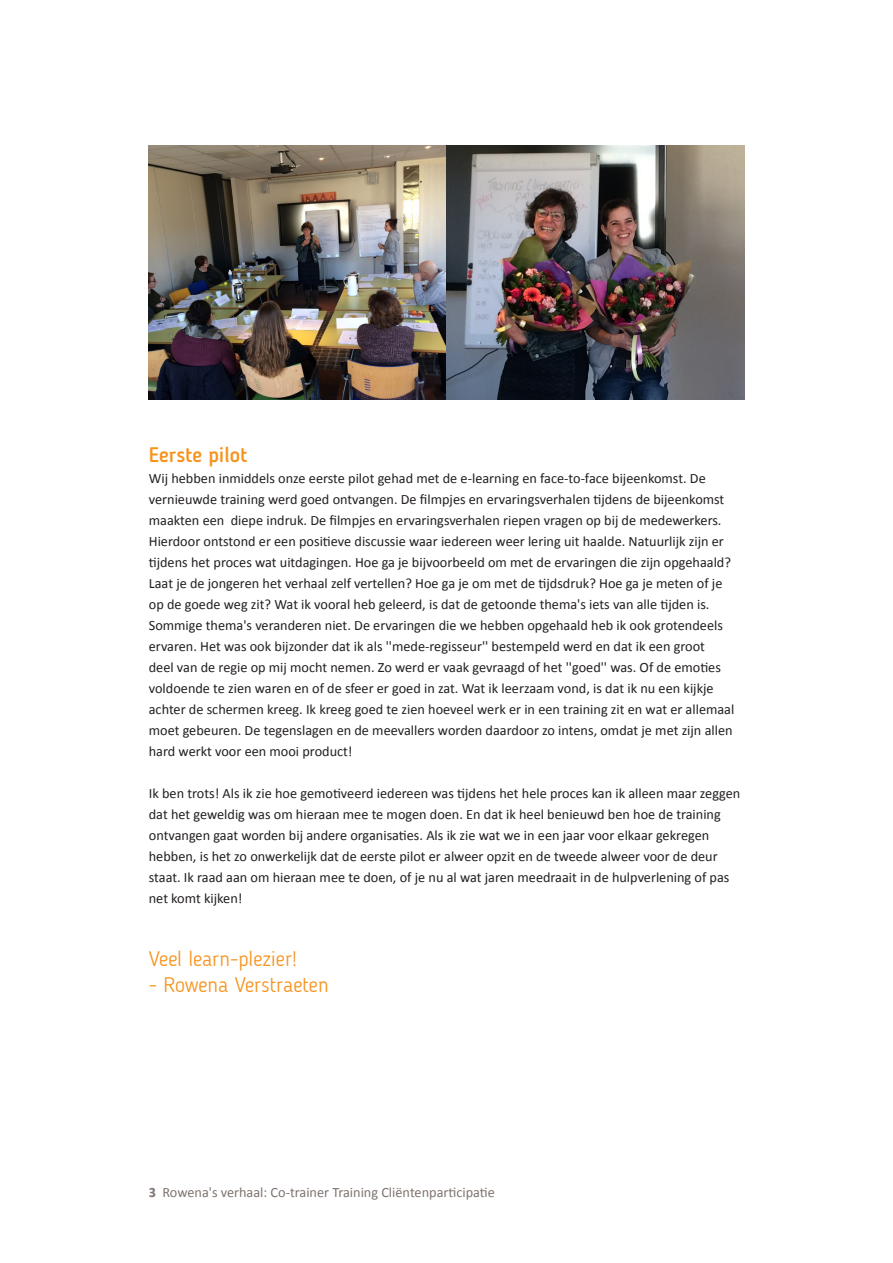
<style>
.page{position:relative;width:893px;height:1263px;background:#fff}
.page>*{position:absolute;margin:0;border:0;box-sizing:border-box;transform-origin:0 0}
.Tussenkop_3{font:300 21px "Blogger Sans";color:#f7931d}
.Tussenkop_3-2{font:500 21px "Blogger Sans";color:#f7931d}
.Tussenkop_3-3{font:14.25px/21px "Calibri";color:#231f20}
.Platte_tekst{font:14.25px/21px "Calibri";color:#231f20}
.t1{font:14.25px "Calibri";color:#7e746f}
.s1{font-weight:700}
</style>
<div class="page">
<img style="left:149px;top:145px;width:297px;height:254px">
<img style="left:446px;top:145px;width:298px;height:254px">
<p class="Tussenkop_3-2" style="left:149px;top:442px;width:100px">Eerste pilot</p>
<p class="Tussenkop_3-3" style="left:149px;top:468px;width:587px">Wij hebben inmiddels onze eerste pilot gehad met de e-learning en face-to-face bijeenkomst. De vernieuwde training werd goed ontvangen. De filmpjes en ervaringsverhalen tijdens de bijeenkomst maakten een diepe indruk. De filmpjes en ervaringsverhalen riepen vragen op bij de medewerkers.<br>Hierdoor ontstond er een positieve discussie waar iedereen weer lering uit haalde. Natuurlijk zijn er tijdens het proces wat uitdagingen. Hoe ga je bijvoorbeeld om met de ervaringen die zijn opgehaald?<br>Laat je de jongeren het verhaal zelf vertellen? Hoe ga je om met de tijdsdruk? Hoe ga je meten of je op de goede weg zit? Wat ik vooral heb geleerd, is dat de getoonde thema's iets van alle tijden is.<br>Sommige thema's veranderen niet. De ervaringen die we hebben opgehaald heb ik ook grotendeels ervaren. Het was ook bijzonder dat ik als ''mede-regisseur'' bestempeld werd en dat ik een groot<br>deel van de regie op mij mocht nemen. Zo werd er vaak gevraagd of het ''goed'' was. Of de emoties voldoende te zien waren en of de sfeer er goed in zat. Wat ik leerzaam vond, is dat ik nu een kijkje achter de schermen kreeg. Ik kreeg goed te zien hoeveel werk er in een training zit en wat er allemaal moet gebeuren. De tegenslagen en de meevallers worden daardoor zo intens, omdat je met zijn allen hard werkt voor een mooi product!</p>
<p class="Platte_tekst" style="left:149px;top:783px;width:593px">Ik ben trots! Als ik zie hoe gemotiveerd iedereen was tijdens het hele proces kan ik alleen maar zeggen dat het geweldig was om hieraan mee te mogen doen. En dat ik heel benieuwd ben hoe de training ontvangen gaat worden bij andere organisaties. Als ik zie wat we in een jaar voor elkaar gekregen hebben, is het zo onwerkelijk dat de eerste pilot er alweer opzit en de tweede alweer voor de deur staat. Ik raad aan om hieraan mee te doen, of je nu al wat jaren meedraait in de hulpverlening of pas net komt kijken!</p>
<p class="Tussenkop_3" style="left:149px;top:946px;width:149px">Veel learn-plezier!</p>
<p class="Tussenkop_3" style="left:149px;top:972px;width:181px">- Rowena Verstraeten</p>
<p class="t1" style="left:149px;top:1183px;width:348px"><span class="s1">3</span> Rowena's verhaal: Co-trainer Training Cliëntenparticipatie</p>
</div>
